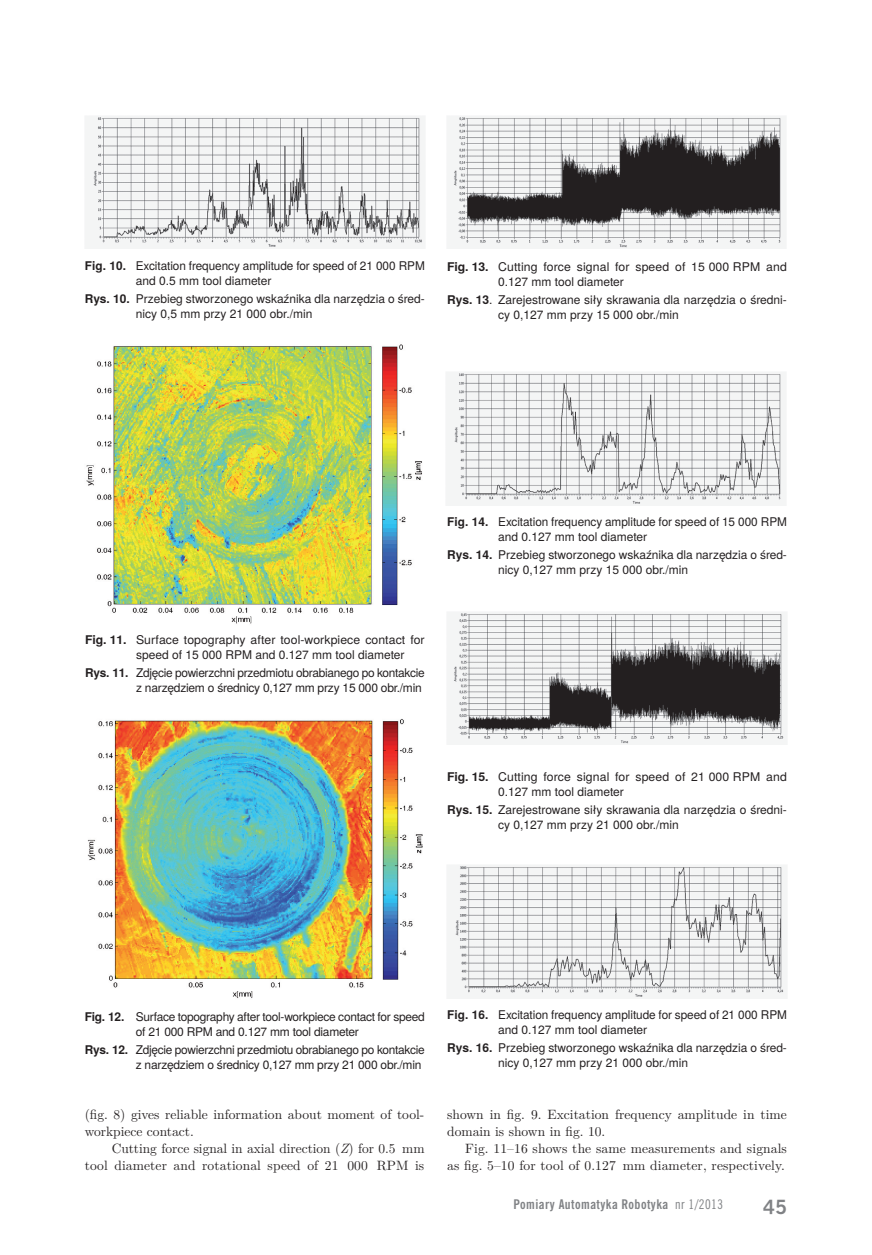
<style>
.page{position:relative;width:872px;height:1255px;background:#fff}
.page>*{position:absolute;margin:0;border:0;box-sizing:border-box;transform-origin:0 0}
.t1{font:700 18px "News Goth PL";color:#808285}
.t2{font:13.5px "LM Roman 10";color:#231f20}
.t3{font:12px/15px "Te X Gyre Heros";color:#231f20}
.t4{font:12px/15px "Te X Gyre Heros";letter-spacing:-.025em;color:#231f20;text-align:right}
.t5{font:12px/15px "Te X Gyre Heros";letter-spacing:-.02em;color:#231f20}
.t6{font:700 12px "News Goth Cn PL";letter-spacing:.04em;color:#808285}
.s1{font-weight:700}
.s2{font-style:italic}
.s3{font-weight:400}
</style>
<div class="page">
<img style="left:85px;top:116px;width:340px;height:132px">
<img style="left:86px;top:344px;width:336px;height:280px">
<img style="left:88px;top:719px;width:335px;height:280px">
<img style="left:447px;top:116px;width:339px;height:132px">
<img style="left:446px;top:372px;width:340px;height:133px">
<img style="left:447px;top:612px;width:340px;height:132px">
<img style="left:447px;top:865px;width:340px;height:132px">
<p class="t3" style="left:136px;top:257px;width:290px;text-indent:-51px"><span class="s1">Fig. 10.</span> Excitation frequency amplitude for speed of 21 000 RPM and 0.5 mm tool diameter</p>
<p class="t3" style="left:136px;top:290px;width:290px;text-indent:-51px"><span class="s1">Rys. 10.</span> Przebieg stworzonego wskaźnika dla narzędzia o śred&shy;nicy 0,5 mm przy 21 000 obr./min</p>
<p class="t3" style="left:498px;top:258px;width:290px;text-indent:-51px"><span class="s1">Fig. 13.</span> Cutting force signal for speed of 15 000 RPM and<br>0.127 mm tool diameter</p>
<p class="t3" style="left:498px;top:291px;width:290px;text-indent:-51px"><span class="s1">Rys. 13</span>. Zarejestrowane siły skrawania dla narzędzia o średni&shy;cy 0,127 mm przy 15 000 obr./min</p>
<p class="t3" style="left:136px;top:631px;width:290px;text-indent:-51px"><span class="s1">Fig. 11.</span> Surface topography after tool-workpiece contact for speed of 15 000 RPM and 0.127 mm tool diameter</p>
<p class="t4" style="left:85px;top:664px;width:341px"><span class="s1">Rys. 11.</span> Zdjęcie powierzchni przedmiotu obrabianego po kontakcie z narzędziem o średnicy 0,127 mm przy 15 000 obr./min</p>
<p class="t3" style="left:498px;top:513px;width:290px;text-indent:-51px"><span class="s1">Fig. 14.</span> Excitation frequency amplitude for speed of 15 000 RPM and 0.127 mm tool diameter</p>
<p class="t3" style="left:498px;top:546px;width:290px;text-indent:-51px"><span class="s1">Rys. 14.</span> Przebieg stworzonego wskaźnika dla narzędzia o śred&shy;nicy 0,127 mm przy 15 000 obr./min</p>
<p class="t3" style="left:498px;top:768px;width:290px;text-indent:-51px"><span class="s1">Fig. 15.</span> Cutting force signal for speed of 21 000 RPM and<br>0.127 mm tool diameter</p>
<p class="t3" style="left:498px;top:801px;width:290px;text-indent:-51px"><span class="s1">Rys. 15.</span> Zarejestrowane siły skrawania dla narzędzia o średni&shy;cy 0,127 mm przy 21 000 obr./min</p>
<p class="t5" style="left:136px;top:1007px;width:290px;text-indent:-51px"><span class="s1">Fig. 12.</span> Surface topography after tool-workpiece contact for speed of 21 000 RPM and 0.127 mm tool diameter</p>
<p class="t4" style="left:85px;top:1040px;width:341px"><span class="s1">Rys. 12.</span> Zdjęcie powierzchni przedmiotu obrabianego po kontakcie z narzędziem o średnicy 0,127 mm przy 21 000 obr./min</p>
<p class="t2" style="left:85px;top:1103px;width:341px">(fig. 8) gives reliable information about moment of tool-</p>
<p class="t2" style="left:85px;top:1120px;width:111px">workpiece contact.</p>
<p class="t2" style="left:112px;top:1137px;width:314px">Cutting force signal in axial direction (<span class="s2">Z</span>) for 0.5 mm</p>
<p class="t2" style="left:85px;top:1154px;width:341px">tool diameter and rotational speed of 21 000 RPM is</p>
<p class="t3" style="left:498px;top:1006px;width:290px;text-indent:-51px"><span class="s1">Fig. 16.</span> Excitation frequency amplitude for speed of 21 000 RPM and 0.127 mm tool diameter</p>
<p class="t3" style="left:498px;top:1039px;width:290px;text-indent:-51px"><span class="s1">Rys. 16.</span> Przebieg stworzonego wskaźnika dla narzędzia o śred&shy;nicy 0,127 mm przy 21 000 obr./min</p>
<p class="t2" style="left:447px;top:1103px;width:341px">shown in fig. 9. Excitation frequency amplitude in time</p>
<p class="t2" style="left:447px;top:1120px;width:160px">domain is shown in fig. 10.</p>
<p class="t2" style="left:465px;top:1137px;width:323px">Fig. 11–16 shows the same measurements and signals</p>
<p class="t2" style="left:447px;top:1154px;width:339px">as fig. 5–10 for tool of 0.127 mm diameter, respectively.</p>
<p class="t6" style="left:513px;top:1196px;width:211px">Pomiary Automatyka Robotyka <span class="s3">nr 1/2013</span></p>
<p class="t1" style="left:763px;top:1195px;width:25px">45</p>
</div>
